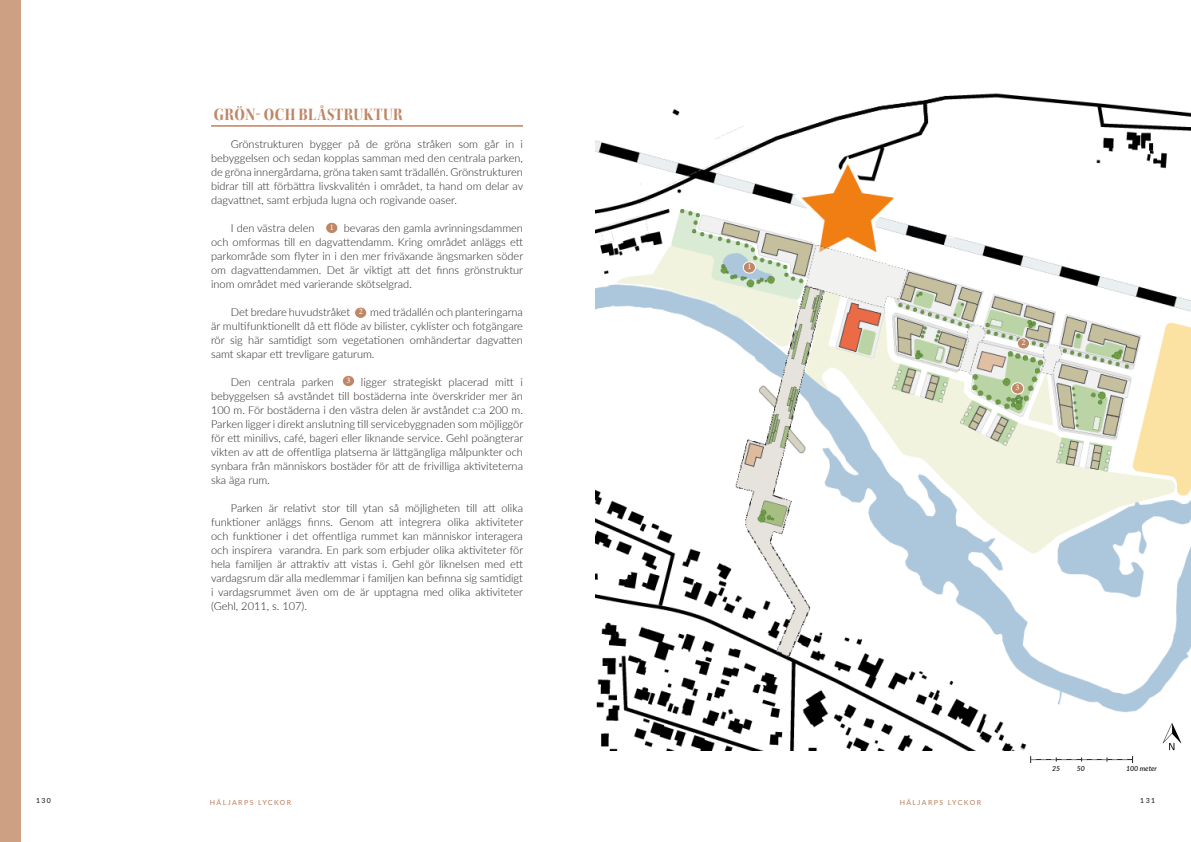
<style>
.page{position:relative;width:1191px;height:842px;background:#fff}
.page>*{position:absolute;margin:0;border:0;box-sizing:border-box;transform-origin:0 0}
.Section_Title{font:18px "Kepler Std Bold Scn Disp";letter-spacing:.02em;color:#bf8766}
.Body_Text{font:300 11px/14px "Lato";color:#231f20;text-align:justify}
.t1{font:8.5px "Minion Pro";color:#fff}
.t2{font:500 7px "Lato";letter-spacing:.2em;color:#bf8766}
.Caption_Text{font:italic 500 7px "Lato";color:#120d15}
.t3{font:500 7px "Lato";letter-spacing:.2em;color:#231f20}
</style>
<div class="page">
<div style="left:0;top:0;width:20px;height:842px;background:#cda084"></div>
<img style="left:595px;top:93px;width:596px;height:657px">
<div style="left:1011px;top:383px;width:12px;height:11px;background:#bf8766;border-radius:50%"></div>
<div style="left:1011px;top:383px;width:12px;height:11px;border:1px solid #fff;border-radius:50%"></div>
<div style="left:1017px;top:338px;width:12px;height:11px;background:#bf8766;border-radius:50%"></div>
<div style="left:1017px;top:337px;width:12px;height:12px;border:1px solid #fff;border-radius:50%"></div>
<div style="left:743px;top:262px;width:12px;height:11px;background:#bf8766;border-radius:50%"></div>
<div style="left:743px;top:262px;width:12px;height:11px;border:1px solid #fff;border-radius:50%"></div>
<hr style="left:211px;top:126px;width:312px;height:1px;background:#bf8766">
<div style="left:342px;top:375px;width:13px;height:12px;background:#bf8766;border-radius:50%"></div>
<div style="left:342px;top:375px;width:13px;height:12px;border:1px solid #fff;border-radius:50%"></div>
<div style="left:354px;top:307px;width:13px;height:11px;background:#bf8766;border-radius:50%"></div>
<div style="left:354px;top:307px;width:13px;height:12px;border:1px solid #fff;border-radius:50%"></div>
<div style="left:325px;top:222px;width:13px;height:12px;background:#bf8766;border-radius:50%"></div>
<div style="left:325px;top:222px;width:13px;height:12px;border:1px solid #fff;border-radius:50%"></div>
<svg style="left:1030px;top:756px;width:103px;height:7px"></svg>
<img style="left:1155px;top:720px;width:33px;height:30px">
<p class="Section_Title" style="left:214px;top:104px;width:190px">GRÖN- OCH BLÅSTRUKTUR</p>
<p class="Body_Text" style="left:211px;top:137px;width:314px;text-indent:20px">Grönstrukturen bygger på de gröna stråken som går in i bebyggelsen och sedan kopplas samman med den centrala parken, de gröna innergårdarna, gröna taken samt trädallén. Grönstrukturen bidrar till att förbättra livskvalitén i området, ta hand om delar av dagvattnet, samt erbjuda lugna och rogivande oaser.</p>
<p class="Body_Text" style="left:231px;top:221px;width:85px">I den västra delen</p>
<p class="Body_Text" style="left:211px;top:221px;width:314px;text-indent:133px">bevaras den gamla avrinningsdammen och omformas till en dagvattendamm. Kring området anläggs ett parkområde som flyter in i den mer friväxande ängsmarken söder om dagvattendammen. Det är viktigt att det finns grönstruktur inom området med varierande skötselgrad.</p>
<p class="Body_Text" style="left:231px;top:305px;width:121px">Det bredare huvudstråket</p>
<p class="t1" style="left:330px;top:221px;width:6px">1</p>
<p class="Body_Text" style="left:211px;top:305px;width:313px;text-indent:159px">med trädallén och planteringarna är multifunktionellt då ett flöde av bilister, cyklister och fotgängare rör sig här samtidigt som vegetationen omhändertar dagvatten samt skapar ett trevligare gaturum.</p>
<p class="Body_Text" style="left:231px;top:375px;width:104px">Den centrala parken</p>
<p class="t1" style="left:359px;top:306px;width:6px">2</p>
<p class="t1" style="left:346px;top:374px;width:6px">3</p>
<p class="Body_Text" style="left:211px;top:375px;width:314px;text-indent:150px">ligger strategiskt placerad mitt i bebyggelsen så avståndet till bostäderna inte överskrider mer än 100 m. För bostäderna i den västra delen är avståndet c:a 200 m.<br>Parken ligger i direkt anslutning till servicebyggnaden som möjliggör för ett minilivs, café, bageri eller liknande service. Gehl poängterar vikten av att de offentliga platserna är lättgängliga målpunkter och synbara från människors bostäder för att de frivilliga aktiviteterna ska äga rum.</p>
<p class="Body_Text" style="left:211px;top:501px;width:314px;text-indent:20px">Parken är relativt stor till ytan så möjligheten till att olika funktioner anläggs finns. Genom att integrera olika aktiviteter och funktioner i det offentliga rummet kan människor interagera och inspirera varandra. En park som erbjuder olika aktiviteter för hela familjen är attraktiv att vistas i. Gehl gör liknelsen med ett vardagsrum där alla medlemmar i familjen kan befinna sig samtidigt i vardagsrummet även om de är upptagna med olika aktiviteter (Gehl, 2011, s. 107).</p>
<p class="t1" style="left:747px;top:261px;width:6px">1</p>
<p class="t1" style="left:1021px;top:337px;width:6px">2</p>
<p class="t1" style="left:1015px;top:382px;width:6px">3</p>
<p class="Caption_Text" style="left:1052px;top:763px;width:10px">25</p>
<p class="Caption_Text" style="left:1076px;top:763px;width:10px">50</p>
<p class="Caption_Text" style="left:1126px;top:763px;width:32px">100 meter</p>
<p class="t3" style="left:36px;top:795px;width:16px">130</p>
<p class="t2" style="left:210px;top:797px;width:83px">HÄLJARPS LYCKOR</p>
<p class="t2" style="left:899px;top:797px;width:83px">HÄLJARPS LYCKOR</p>
<p class="t3" style="left:1140px;top:795px;width:16px">131</p>
</div>
